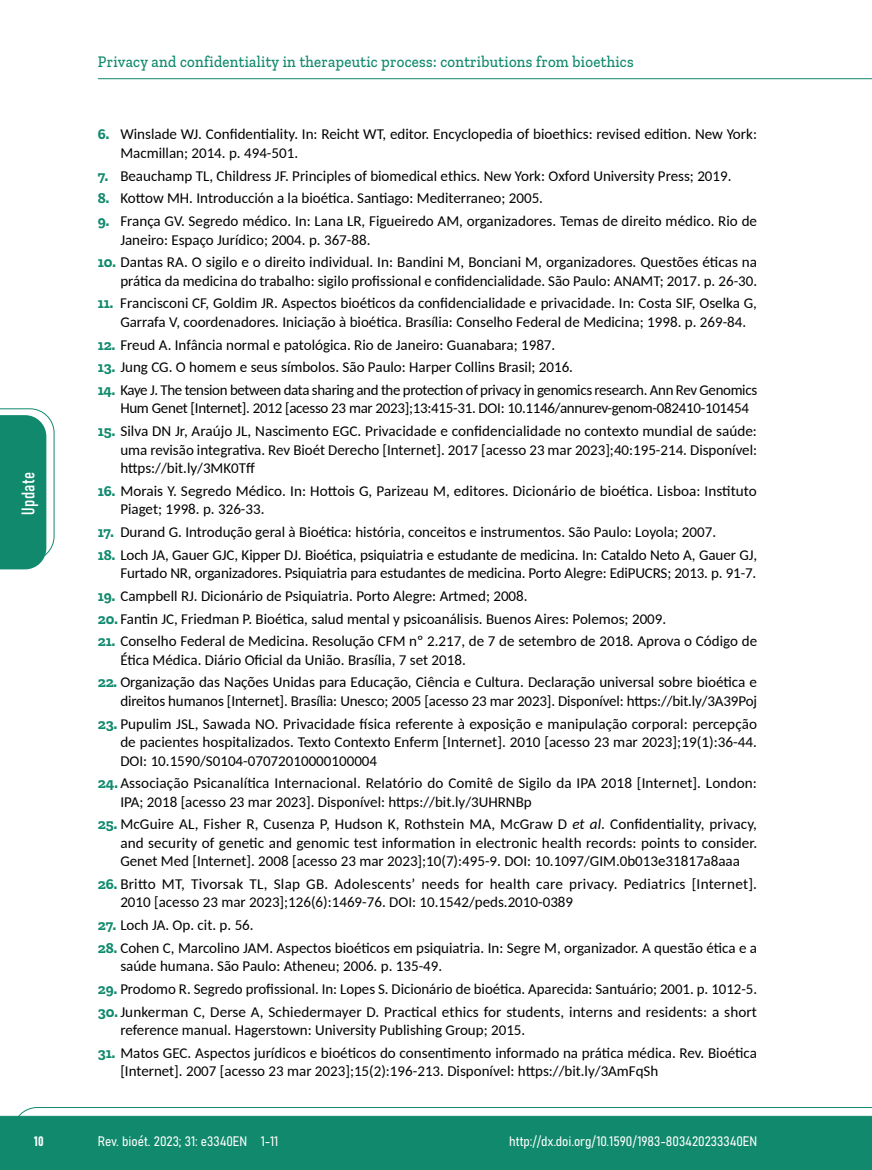
<style>
.page{position:relative;width:872px;height:1170px;background:#fff}
.page>*{position:absolute;margin:0;border:0;box-sizing:border-box;transform-origin:0 0}
.t1{font:18px "Bahnschrift";letter-spacing:.02em;color:#fff}
.t2{font:500 16.5px "Zilla Slab";letter-spacing:.02em;color:#10896d;scale:.9 1}
.t3{font:15px/18.5px "Carlito";color:#000}
.t4{font:15px/18.5px "Carlito";letter-spacing:-.02em;color:#000}
.t5{font:13.5px "Bahnschrift";color:#fff}
.s1{font-family:"Zilla Slab";font-weight:700;color:#108a6e}
.s2{font-style:italic}
</style>
<div class="page">
<svg style="left:12px;top:1107px;width:860px;height:62px;background:#2e987f"></svg>
<hr style="left:98px;top:78px;width:774px;height:1px;background:#10896d">
<svg style="left:0;top:408px;width:55px;height:161px"></svg>
<p class="t1" style="left:15px;top:514px;width:44px;rotate:-90deg">Update</p>
<p class="t2" style="left:98px;top:53px;width:597px">Privacy and confidentiality in therapeutic process: contributions from bioethics</p>
<p class="t3" style="left:120px;top:124px;width:638px;text-indent:-22px"><span class="s1">6.</span> Winslade WJ. Confidentiality. In: Reicht WT, editor. Encyclopedia of bioethics: revised edition. New York:<br>Macmillan; 2014. p. 494-501.</p>
<p class="t3" style="left:98px;top:166px;width:635px"><span class="s1">7.</span> Beauchamp TL, Childress JF. Principles of biomedical ethics. New York: Oxford University Press; 2019.</p>
<p class="t3" style="left:98px;top:188px;width:447px"><span class="s1">8.</span> Kottow MH. Introducción a la bioética. Santiago: Mediterraneo; 2005.</p>
<p class="t3" style="left:120px;top:211px;width:638px;text-indent:-22px"><span class="s1">9.</span> França GV. Segredo médico. In: Lana LR, Figueiredo AM, organizadores. Temas de direito médico. Rio de<br>Janeiro: Espaço Jurídico; 2004. p. 367-88.</p>
<p class="t3" style="left:98px;top:252px;width:661px;text-align:right"><span class="s1">10.</span> Dantas RA. O sigilo e o direito individual. In: Bandini M, Bonciani M, organizadores. Questões éticas na prática da medicina do trabalho: sigilo profissional e confidencialidade. São Paulo: ANAMT; 2017. p. 26-30.</p>
<p class="t3" style="left:120px;top:293px;width:638px;text-indent:-22px"><span class="s1">11.</span> Francisconi CF, Goldim JR. Aspectos bioéticos da confidencialidade e privacidade. In: Costa SIF, Oselka G,<br>Garrafa V, coordenadores. Iniciação à bioética. Brasília: Conselho Federal de Medicina; 1998. p. 269-84.</p>
<p class="t3" style="left:98px;top:334px;width:459px"><span class="s1">12.</span> Freud A. Infância normal e patológica. Rio de Janeiro: Guanabara; 1987.</p>
<p class="t3" style="left:98px;top:357px;width:477px"><span class="s1">13.</span> Jung CG. O homem e seus símbolos. São Paulo: Harper Collins Brasil; 2016.</p>
<p class="t4" style="left:120px;top:380px;width:638px;text-indent:-22px"><span class="s1">14.</span> Kaye J. The tension between data sharing and the protection of privacy in genomics research. Ann Rev Genomics<br>Hum Genet [Internet]. 2012 [acesso 23 mar 2023];13:415-31. DOI: 10.1146/annurev-genom-082410-101454</p>
<p class="t3" style="left:120px;top:421px;width:638px;text-align:justify;text-indent:-22px"><span class="s1">15.</span> Silva DN Jr, Araújo JL, Nascimento EGC. Privacidade e confidencialidade no contexto mundial de saúde: uma revisão integrativa. Rev Bioét Derecho [Internet]. 2017 [acesso 23 mar 2023];40:195-214. Disponível: https://bit.ly/3MK0Tff</p>
<p class="t3" style="left:120px;top:481px;width:638px;text-indent:-22px"><span class="s1">16.</span> Morais Y. Segredo Médico. In: Hottois G, Parizeau M, editores. Dicionário de bioética. Lisboa: Instituto<br>Piaget; 1998. p. 326-33.</p>
<p class="t3" style="left:98px;top:522px;width:620px"><span class="s1">17.</span> Durand G. Introdução geral à Bioética: história, conceitos e instrumentos. São Paulo: Loyola; 2007.</p>
<p class="t3" style="left:98px;top:544px;width:661px;text-align:right"><span class="s1">18.</span> Loch JA, Gauer GJC, Kipper DJ. Bioética, psiquiatria e estudante de medicina. In: Cataldo Neto A, Gauer GJ,<br>Furtado NR, organizadores. Psiquiatria para estudantes de medicina. Porto Alegre: EdiPUCRS; 2013. p. 91-7.</p>
<p class="t3" style="left:98px;top:586px;width:431px"><span class="s1">19.</span> Campbell RJ. Dicionário de Psiquiatria. Porto Alegre: Artmed; 2008.</p>
<p class="t3" style="left:98px;top:608px;width:570px"><span class="s1">20.</span> Fantin JC, Friedman P. Bioética, salud mental y psicoanálisis. Buenos Aires: Polemos; 2009.</p>
<p class="t3" style="left:120px;top:631px;width:638px;text-indent:-22px"><span class="s1">21.</span> Conselho Federal de Medicina. Resolução CFM nº 2.217, de 7 de setembro de 2018. Aprova o Código de<br>Ética Médica. Diário Oficial da União. Brasília, 7 set 2018.</p>
<p class="t3" style="left:98px;top:672px;width:660px;text-align:right"><span class="s1">22.</span> Organização das Nações Unidas para Educação, Ciência e Cultura. Declaração universal sobre bioética e direitos humanos [Internet]. Brasília: Unesco; 2005 [acesso 23 mar 2023]. Disponível: https://bit.ly/3A39Poj</p>
<p class="t3" style="left:120px;top:713px;width:638px;text-align:justify;text-indent:-22px"><span class="s1">23.</span> Pupulim JSL, Sawada NO. Privacidade física referente à exposição e manipulação corporal: percepção de pacientes hospitalizados. Texto Contexto Enferm [Internet]. 2010 [acesso 23 mar 2023];19(1):36-44.<br>DOI: 10.1590/S0104-07072010000100004</p>
<p class="t3" style="left:120px;top:773px;width:638px;text-indent:-22px"><span class="s1">24.</span> Associação Psicanalítica Internacional. Relatório do Comitê de Sigilo da IPA 2018 [Internet]. London:<br>IPA; 2018 [acesso 23 mar 2023]. Disponível: https://bit.ly/3UHRNBp</p>
<p class="t3" style="left:120px;top:814px;width:638px;text-align:justify;text-indent:-22px"><span class="s1">25.</span> McGuire AL, Fisher R, Cusenza P, Hudson K, Rothstein MA, McGraw D <span class="s2">et al</span>. Confidentiality, privacy, and security of genetic and genomic test information in electronic health records: points to consider.<br>Genet Med [Internet]. 2008 [acesso 23 mar 2023];10(7):495-9. DOI: 10.1097/GIM.0b013e31817a8aaa</p>
<p class="t3" style="left:120px;top:874px;width:638px;text-indent:-22px"><span class="s1">26.</span> Britto MT, Tivorsak TL, Slap GB. Adolescents’ needs for health care privacy. Pediatrics [Internet].<br>2010 [acesso 23 mar 2023];126(6):1469-76. DOI: 10.1542/peds.2010-0389</p>
<p class="t3" style="left:98px;top:915px;width:157px"><span class="s1">27.</span> Loch JA. Op. cit. p. 56.</p>
<p class="t3" style="left:120px;top:937px;width:638px;text-indent:-22px"><span class="s1">28.</span> Cohen C, Marcolino JAM. Aspectos bioéticos em psiquiatria. In: Segre M, organizador. A questão ética e a saúde humana. São Paulo: Atheneu; 2006. p. 135-49.</p>
<p class="t3" style="left:98px;top:976px;width:661px;line-height:22.6px"><span class="s1">29.</span> Prodomo R. Segredo profissional. In: Lopes S. Dicionário de bioética. Aparecida: Santuário; 2001. p. 1012-5.<br><span class="s1">30.</span>Junkerman C, Derse A, Schiedermayer D. Practical ethics for students, interns and residents: a short</p>
<p class="t3" style="left:120px;top:1020px;width:406px">reference manual. Hagerstown: University Publishing Group; 2015.</p>
<p class="t3" style="left:120px;top:1042px;width:638px;text-indent:-22px"><span class="s1">31.</span> Matos GEC. Aspectos jurídicos e bioéticos do consentimento informado na prática médica. Rev. Bioética [Internet]. 2007 [acesso 23 mar 2023];15(2):196-213. Disponível: https://bit.ly/3AmFqSh</p>
<p class="t5" style="left:34px;top:1130px;width:11px">10</p>
<p class="t5" style="left:98px;top:1131px;width:182px">Rev. bioét. 2023; 31: e3340EN 1-11</p>
<p class="t5" style="left:509px;top:1131px;width:249px">http://dx.doi.org/10.1590/1983-803420233340EN</p>
</div>
